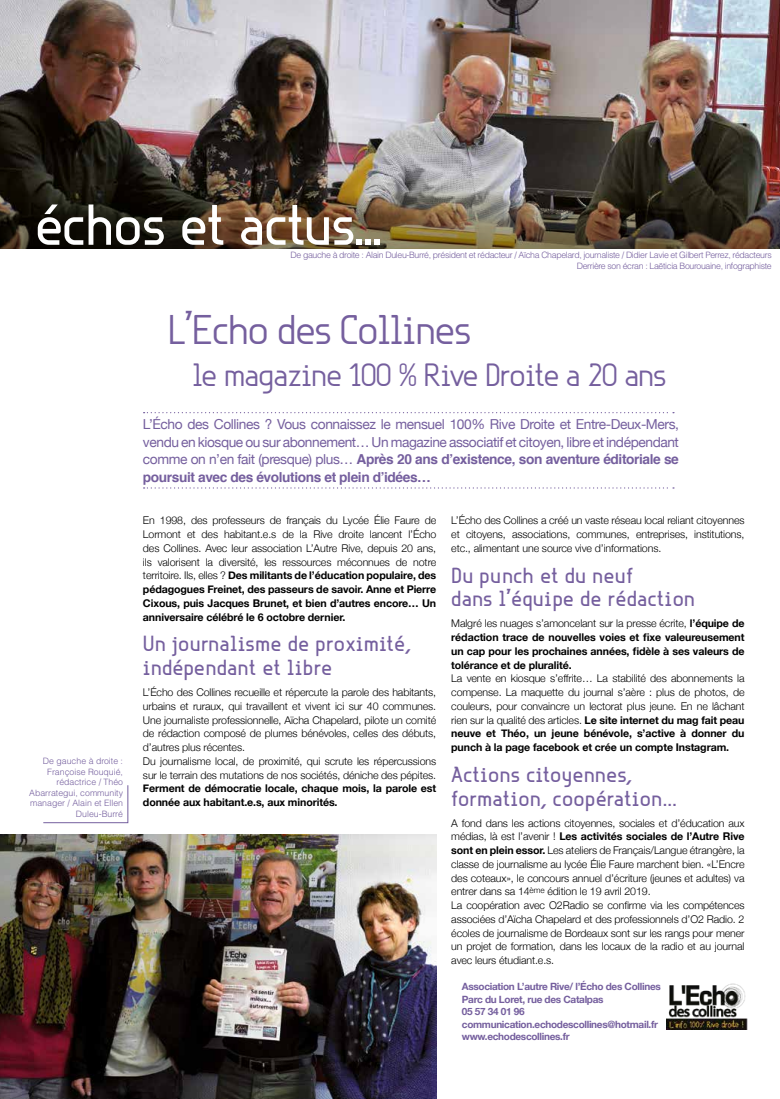
<style>
.page{position:relative;width:780px;height:1099px;background:#fff}
.page>*{position:absolute;margin:0;border:0;box-sizing:border-box;transform-origin:0 0}
.t1{font:500 62.5px "Rotor";letter-spacing:-.03em;color:#fff}
.t2{font:45px "Rotor";letter-spacing:-.04em;color:#755f9e}
.t3{font:35px "Rotor";letter-spacing:-.04em;color:#755f9e}
.t4{font:500 23.75px/23.8px "Rotor";color:#755f9e}
.t5{font:13.75px/17.5px "Helvetica Neue";letter-spacing:-.03em;color:#755f9e}
.t6{font:700 13.75px/17.5px "Helvetica";letter-spacing:-.03em;color:#755f9e}
.t7{font:300 10.62px/13.8px "Helvetica Neue";letter-spacing:-.01em;color:#000;text-align:justify}
.t8{font:700 10.62px/13.8px "Helvetica Neue";letter-spacing:-.01em;color:#000}
.t9{font:700 10px/12.5px "Helvetica Neue";letter-spacing:-.03em;color:#755f9e}
.t10{font:300 8.75px/10.5px "Helvetica";letter-spacing:-.04em;color:#755f9e;text-align:right}
.t11{font:300 8.75px/10.5px "Helvetica";color:#755f9e;text-align:right}
.s1{font-family:"Helvetica Neue";font-weight:400}
.s2{font-weight:700}
.s3{font-weight:300}
</style>
<div class="page">
<img style="left:0;top:0;width:780px;height:190px">
<img style="left:0;top:190px;width:780px;height:58px">
<svg style="left:144px;top:487px;width:530px;height:1px"></svg>
<svg style="left:144px;top:412px;width:530px;height:1px"></svg>
<img style="left:0;top:834px;width:436px;height:264px">
<svg style="left:43px;top:785px;width:85px;height:38px"></svg>
<img style="left:666px;top:983px;width:82px;height:46px">
<h1 class="t1" style="left:34px;top:189px;width:349px">échos et actus...</h1>
<p class="t10" style="left:290px;top:249px;width:482px">De gauche à droite : Alain Duleu-Burré, président et rédacteur / Aïcha Chapelard, journaliste / Didier Lavie et Gilbert Perrez, rédacteurs<br>Derrière son écran : Laëticia Bourouaine, infographiste</p>
<p class="t11" style="left:29px;top:755px;width:95px">De gauche à droite :<br>Françoise Rouquié, rédactrice / Théo<br>Abarrategui, community manager / Alain et Ellen<br>Duleu-Burré</p>
<h2 class="t2" style="left:167px;top:305px;width:306px">L’Echo des Collines</h2>
<h3 class="t3" style="left:192px;top:355px;width:476px">le magazine 100 % Rive Droite a 20 ans</h3>
<p class="t5" style="left:143px;top:415px;width:537px">L’Écho des Collines ? Vous connaissez le mensuel 100% Rive Droite et Entre-Deux-Mers, vendu en kiosque ou sur abonnement… Un magazine associatif et citoyen, libre et indépendant</p>
<p class="t6" style="left:143px;top:451px;width:537px"><span class="s1">comme on n’en fait (presque) plus…</span> Après 20 ans d’existence, son aventure éditoriale se poursuit avec des évolutions et plein d’idées…</p>
<p class="t7" style="left:143px;top:513px;width:295px">En 1998, des professeurs de français du Lycée Élie Faure de Lormont et des habitant.e.s de la Rive droite lancent l’Écho des Collines. Avec leur association L’Autre Rive, depuis 20 ans, ils valorisent la diversité, les ressources méconnues de notre territoire. Ils, elles ? <span class="s2">Des militants de l’éducation populaire, des pédagogues Freinet, des passeurs de savoir. Anne et Pierre Cixous, puis Jacques Brunet, et bien d’autres encore… Un anniversaire célébré le 6 octobre dernier.</span></p>
<h3 class="t4" style="left:143px;top:631px;width:270px">Un journalisme de proximité, indépendant et libre</h3>
<p class="t7" style="left:143px;top:685px;width:295px;text-align:left">L’Écho des Collines recueille et répercute la parole des habitants, urbains et ruraux, qui travaillent et vivent ici sur 40 communes.<br>Une journaliste professionnelle, Aïcha Chapelard, pilote un comité de rédaction composé de plumes bénévoles, celles des débuts, d’autres plus récentes.<br>Du journalisme local, de proximité, qui scrute les répercussions sur le terrain des mutations de nos sociétés, déniche des pépites.</p>
<p class="t8" style="left:143px;top:781px;width:295px">Ferment de démocratie locale, chaque mois, la parole est donnée aux habitant.e.s, aux minorités.</p>
<p class="t7" style="left:451px;top:513px;width:295px">L’Écho des Collines a créé un vaste réseau local reliant citoyennes et citoyens, associations, communes, entreprises, institutions, etc., alimentant une source vive d’informations.</p>
<h3 class="t4" style="left:451px;top:563px;width:245px">Du punch et du neuf<br>dans l’équipe de rédaction</h3>
<p class="t8" style="left:451px;top:616px;width:295px;text-align:justify"><span class="s3">Malgré les nuages s’amoncelant sur la presse écrite,</span> l’équipe de rédaction trace de nouvelles voies et fixe valeureusement un cap pour les prochaines années, fidèle à ses valeurs de tolérance et de pluralité.</p>
<p class="t7" style="left:451px;top:671px;width:295px">La vente en kiosque s’effrite… La stabilité des abonnements la compense. La maquette du journal s’aère : plus de photos, de couleurs, pour convaincre un lectorat plus jeune. En ne lâchant rien sur la qualité des articles. <span class="s2">Le site internet du mag fait peau neuve et Théo, un jeune bénévole, s’active à donner du punch à la page facebook et crée un compte Instagram.</span></p>
<h3 class="t4" style="left:451px;top:762px;width:228px">Actions citoyennes, formation, coopération…</h3>
<p class="t7" style="left:451px;top:815px;width:295px;text-align:left">A fond dans les actions citoyennes, sociales et d’éducation aux médias, là est l’avenir ! <span class="s2">Les activités sociales de l’Autre Rive sont en plein essor.</span> Les ateliers de Français/Langue étrangère, la classe de journalisme au lycée Élie Faure marchent bien. «L’Encre des coteaux», le concours annuel d’écriture (jeunes et adultes) va entrer dans sa 14<sup>ème</sup> édition le 19 avril 2019.<br>La coopération avec O2Radio se confirme via les compétences associées d’Aïcha Chapelard et des professionnels d’O2 Radio. 2 écoles de journalisme de Bordeaux sont sur les rangs pour mener un projet de formation, dans les locaux de la radio et au journal avec leurs étudiant.e.s.</p>
<p class="t9" style="left:462px;top:980px;width:200px">Association L’autre Rive/ l’Écho des Collines<br>Parc du Loret, rue des Catalpas<br>05 57 34 01 96 communication.echodescollines@hotmail.fr www.echodescollines.fr</p>
</div>
